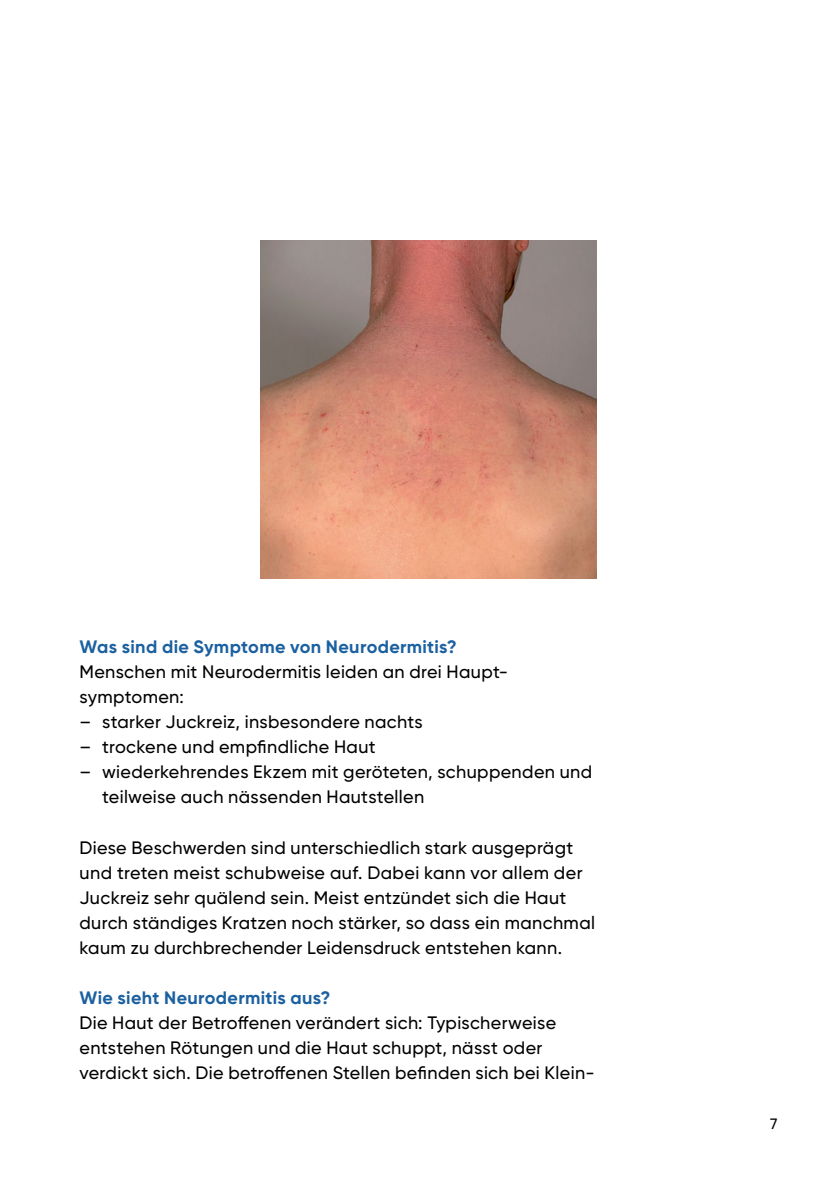
<style>
.page{position:relative;width:840px;height:1191px;background:#fff}
.page>*{position:absolute;margin:0;border:0;box-sizing:border-box;transform-origin:0 0}
.A5_Fliesstext_9_12_5{font:500 18px/25px "USZ Gilroy";letter-spacing:.02em;color:#000}
.A5_Fliesstext_Aufzäh{font:500 18px/25px "USZ Gilroy";letter-spacing:.02em;color:#000}
.A5_Untertitel_Bold_9{font:700 18px "USZ Gilroy";letter-spacing:.02em;color:#1b60a0}
.t1{font:500 15px "USZ Gilroy";color:#000}
</style>
<div class="page">
<img style="left:260px;top:241px;width:336px;height:337px">
<p class="A5_Untertitel_Bold_9" style="left:79px;top:636px;width:379px">Was sind die Symptome von Neurodermitis?</p>
<p class="A5_Fliesstext_9_12_5" style="left:79px;top:659px;width:430px">Menschen mit Neurodermitis leiden an drei Haupt-</p>
<p class="A5_Fliesstext_9_12_5" style="left:79px;top:684px;width:106px">symptomen:</p>
<p class="A5_Fliesstext_Aufzäh" style="left:79px;top:709px;width:345px">– starker Juckreiz, insbesondere nachts</p>
<p class="A5_Fliesstext_Aufzäh" style="left:79px;top:734px;width:297px">– trockene und empfindliche Haut</p>
<p class="A5_Fliesstext_Aufzäh" style="left:102px;top:759px;width:491px;text-indent:-23px">– wiederkehrendes Ekzem mit geröteten, schuppenden und teilweise auch nässenden Hautstellen</p>
<p class="A5_Fliesstext_9_12_5" style="left:79px;top:834px;width:517px">Diese Beschwerden sind unterschiedlich stark ausgeprägt und treten meist schubweise auf. Dabei kann vor allem der Juckreiz sehr quälend sein. Meist entzündet sich die Haut durch ständiges Kratzen noch stärker, so dass ein manchmal kaum zu durchbrechender Leidensdruck entstehen kann.</p>
<p class="A5_Untertitel_Bold_9" style="left:79px;top:986px;width:252px">Wie sieht Neurodermitis aus?</p>
<p class="A5_Fliesstext_9_12_5" style="left:79px;top:1009px;width:513px">Die Haut der Betroffenen verändert sich: Typischerweise entstehen Rötungen und die Haut schuppt, nässt oder verdickt sich. Die betroffenen Stellen befinden sich bei Klein-</p>
<p class="t1" style="left:769px;top:1114px;width:9px">7</p>
</div>
